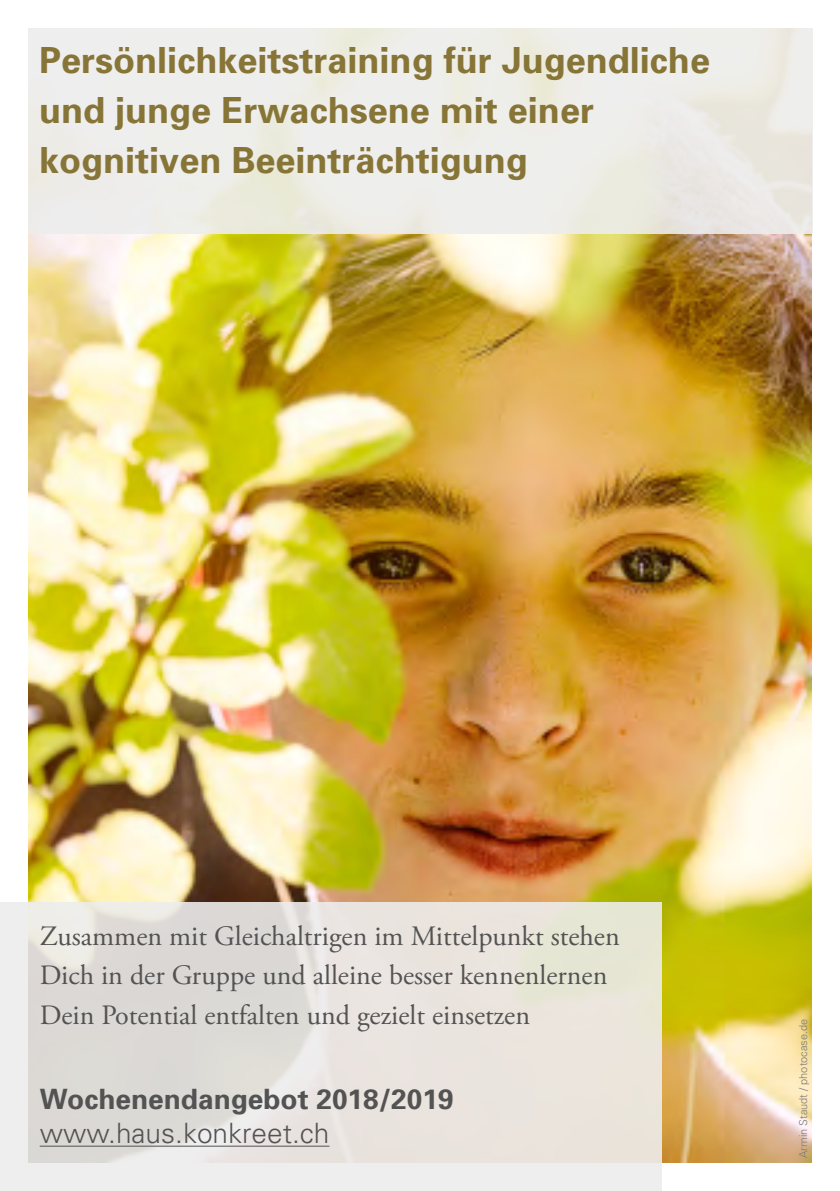
<style>
.page{position:relative;width:840px;height:1191px;background:#fff}
.page>*{position:absolute;margin:0;border:0;box-sizing:border-box;transform-origin:0 0}
.t1{font:700 36px/50px "Univers";color:#877538}
.t2{font:28px/39.6px "Adobe Garamond Pro";color:#535353}
.t3{font:700 28px "Univers";color:#535353}
.t4{font:300 28px "Univers";color:#535353}
.t5{font:300 11px "Univers";color:#7c7b7b}
</style>
<div class="page">
<img style="left:28px;top:233px;width:783px;height:929px">
<div style="left:28px;top:28px;width:783px;height:205px;background:#ededed"></div>
<svg style="left:0;top:901px;width:661px;height:290px"></svg>
<hr style="left:40px;top:1145px;width:289px;height:1px;background:#535353">
<p class="t1" style="left:39px;top:36px;width:672px">Persönlichkeitstraining für Jugendliche und junge Erwachsene mit einer kognitiven Beeinträchtigung</p>
<p class="t2" style="left:40px;top:917px;width:581px">Zusammen mit Gleichaltrigen im Mittelpunkt stehen<br>Dich in der Gruppe und alleine besser kennenlernen<br>Dein Potential entfalten und gezielt einsetzen</p>
<p class="t3" style="left:40px;top:1082px;width:415px">Wochenendangebot 2018/2019</p>
<p class="t4" style="left:40px;top:1116px;width:291px">www.haus.konkreet.ch</p>
<p class="t5" style="left:796px;top:1158px;width:141px;rotate:-90deg">Armin Staudt / photocase.de</p>
</div>
